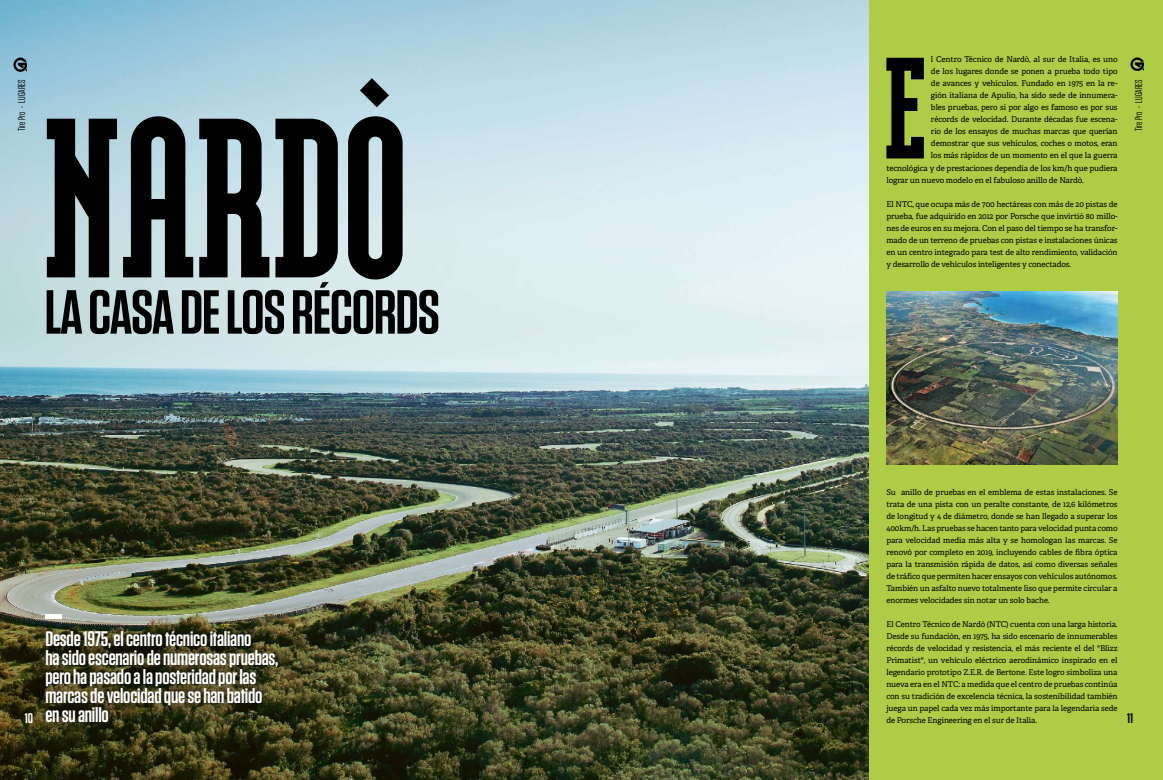
<style>
.page{position:relative;width:1163px;height:780px;background:#fff}
.page>*{position:absolute;margin:0;border:0;box-sizing:border-box;transform-origin:0 0}
.t1{font:900 272px "Modula Serif";letter-spacing:-.02em;color:#000}
.t2{font:900 172.7px "Modula Serif";color:#000}
.t3{font:600 62px "Tungsten";letter-spacing:-.02em;color:#000}
.t4{font:600 21px/19px "Tungsten";letter-spacing:-.01em;color:#fff}
.t5{font:600 14px "Tungsten";color:#fff}
.t6{font:600 14px "Tungsten";color:#000}
.t7{font:10px "Tungsten";color:#000}
.t8{font:8px/12px "Adelle";letter-spacing:-.01em;color:#000;text-align:justify}
</style>
<div class="page">
<img style="left:0;top:0;width:869px;height:780px">
<div style="left:869px;top:0;width:293px;height:780px;background:#afcc46"></div>
<img style="left:886px;top:291px;width:231px;height:173px">
<div style="left:36px;top:622px;width:251px;height:109px;background:#000;opacity:.59"></div>
<div style="left:45px;top:614px;width:17px;height:5px;background:#fff"></div>
<img style="left:14px;top:57px;width:13px;height:16px">
<img style="left:1130px;top:57px;width:13px;height:14px">
<h2 class="t2" style="left:882px;top:29px;width:45px">E</h2>
<p class="t8" style="left:930px;top:54px;width:188px">l Centro Técnico de Nardò, al sur de Italia, es uno</p>
<p class="t8" style="left:930px;top:66px;width:188px">de los lugares donde se ponen a prueba todo tipo</p>
<p class="t8" style="left:930px;top:78px;width:188px">de avances y vehículos. Fundado en 1975 en la re-</p>
<p class="t8" style="left:930px;top:90px;width:188px">gión italiana de Apulio, ha sido sede de innumera-</p>
<p class="t8" style="left:930px;top:102px;width:188px">bles pruebas, pero si por algo es famoso es por sus</p>
<p class="t8" style="left:930px;top:114px;width:188px">récords de velocidad. Durante décadas fue escena-</p>
<p class="t8" style="left:930px;top:126px;width:188px">rio de los ensayos de muchas marcas que querían</p>
<p class="t8" style="left:930px;top:138px;width:188px">demostrar que sus vehículos, coches o motos, eran</p>
<p class="t8" style="left:930px;top:150px;width:188px">los más rápidos de un momento en el que la guerra</p>
<p class="t8" style="left:886px;top:162px;width:232px">tecnológica y de prestaciones dependía de los km/h que pudiera</p>
<p class="t8" style="left:886px;top:174px;width:199px">lograr un nuevo modelo en el fabuloso anillo de Nardò.</p>
<p class="t8" style="left:886px;top:198px;width:233px">El NTC, que ocupa más de 700 hectáreas con más de 20 pistas de prueba, fue adquirido en 2012 por Porsche que invirtió 80 millo&shy;nes de euros en su mejora. Con el paso del tiempo se ha transfor&shy;mado de un terreno de pruebas con pistas e instalaciones únicas en un centro integrado para test de alto rendimiento, validación y desarrollo de vehículos inteligentes y conectados.</p>
<h1 class="t1" style="left:41px;top:73px;width:371px">NARDÒ</h1>
<p class="t7" style="left:17px;top:131px;width:53px;rotate:-90deg">Tire Pro - LUGARES</p>
<p class="t7" style="left:1133px;top:131px;width:53px;rotate:-90deg">Tire Pro - LUGARES</p>
<h3 class="t3" style="left:45px;top:279px;width:397px">LA CASA DE LOS RÉCORDS</h3>
<h3 class="t5" style="left:25px;top:711px;width:10px">10</h3>
<h3 class="t4" style="left:45px;top:630px;width:234px">Desde 1975, el centro técnico italiano<br>ha sido escenario de numerosas pruebas, pero ha pasado a la posteridad por las marcas de velocidad que se han batido en su anillo</h3>
<p class="t8" style="left:886px;top:486px;width:233px">Su anillo de pruebas en el emblema de estas instalaciones. Se trata de una pista con un peralte constante, de 12,6 kilómetros de longitud y 4 de diámetro, donde se han llegado a superar los 400km/h. Las pruebas se hacen tanto para velocidad punta como para velocidad media más alta y se homologan las marcas. Se renovó por completo en 2019, incluyendo cables de fibra óptica para la transmisión rápida de datos, así como diversas señales de tráfico que permiten hacer ensayos con vehículos autónomos.<br>También un asfalto nuevo totalmente liso que permite circular a enormes velocidades sin notar un solo bache.</p>
<p class="t8" style="left:886px;top:618px;width:233px">El Centro Técnico de Nardò (NTC) cuenta con una larga historia.<br>Desde su fundación, en 1975, ha sido escenario de innumerables récords de velocidad y resistencia, el más reciente el del "Blizz Primatist", un vehículo eléctrico aerodinámico inspirado en el legendario prototipo Z.E.R. de Bertone. Este logro simboliza una nueva era en el NTC: a medida que el centro de pruebas continúa con su tradición de excelencia técnica, la sostenibilidad también juega un papel cada vez más importante para la legendaria sede de Porsche Engineering en el sur de Italia.</p>
<h3 class="t6" style="left:1126px;top:711px;width:8px">11</h3>
</div>
